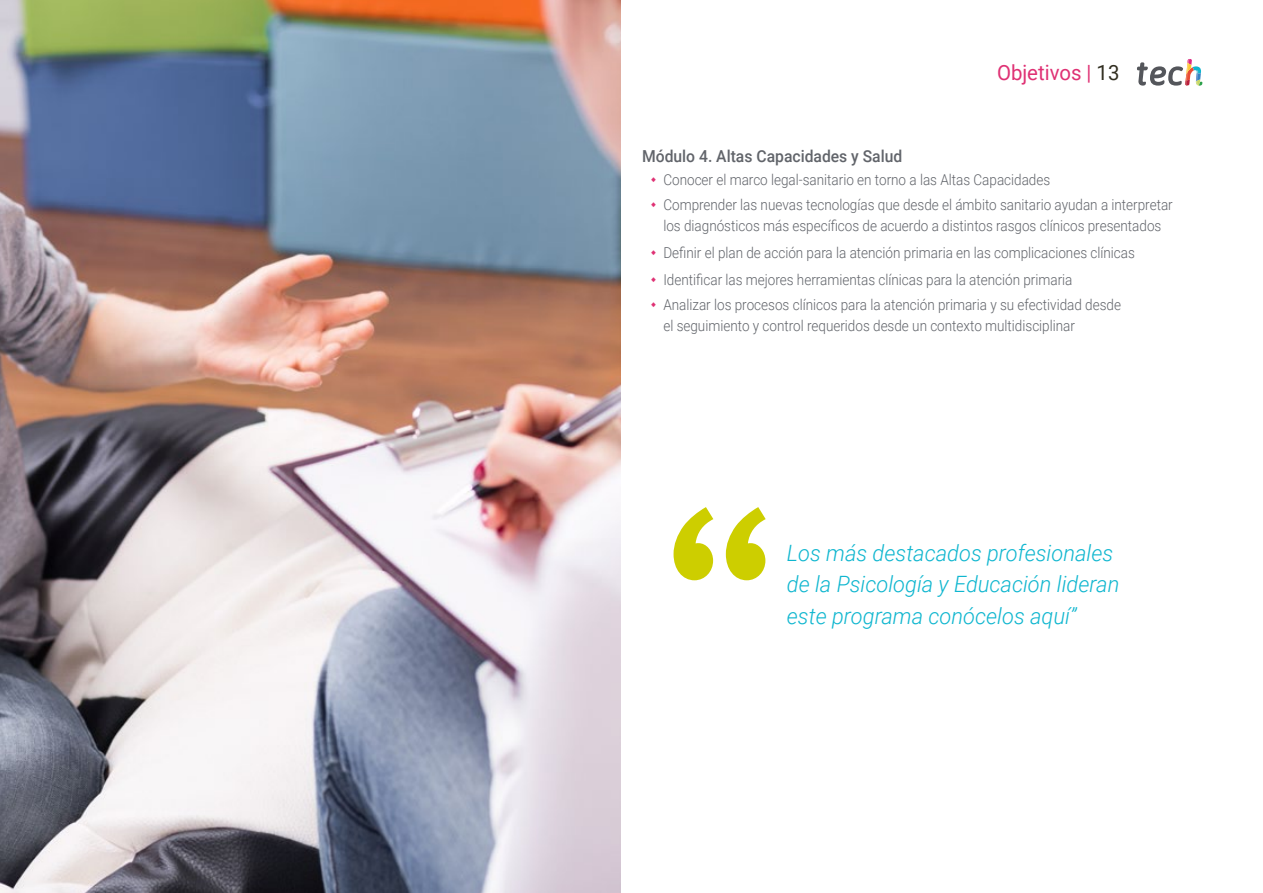
<style>
.page{position:relative;width:1263px;height:893px;background:#fff}
.page>*{position:absolute;margin:0;border:0;box-sizing:border-box;transform-origin:0 0}
.t1{font:italic 300 22.5px/31.5px "Roboto";color:#0fb6cf}
.t2{font:21px "Roboto";color:#df3174}
.t3{font:500 16.5px "Roboto";color:#61646a;scale:.95 1}
.t4{font:300 15px/26.7px "Roboto";color:#61646a;scale:.9 1}
.s1{color:#312e20}
</style>
<div class="page">
<svg style="left:1137px;top:59px;width:65px;height:27px"></svg>
<img style="left:0;top:0;width:621px;height:893px">
<svg style="left:673px;top:507px;width:93px;height:73px"></svg>
<h2 class="t2" style="left:997px;top:57px;width:124px">Objetivos | <span class="s1">13</span></h2>
<p class="t3" style="left:642px;top:145px;width:275px">Módulo 4. Altas Capacidades y Salud</p>
<p class="t4" style="left:663px;top:166px;width:567px;line-height:25.2px">Conocer el marco legal-sanitario en torno a las Altas Capacidades<br>Comprender las nuevas tecnologías que desde el ámbito sanitario ayudan a interpretar</p>
<p class="t4" style="left:663px;top:212px;width:555px">los diagnósticos más específicos de acuerdo a distintos rasgos clínicos presentados<br>Definir el plan de acción para la atención primaria en las complicaciones clínicas<br>Identificar las mejores herramientas clínicas para la atención primaria</p>
<p class="t4" style="left:663px;top:293px;width:510px;line-height:21px">Analizar los procesos clínicos para la atención primaria y su efectividad desde el seguimiento y control requeridos desde un contexto multidisciplinar</p>
<h1 class="t1" style="left:787px;top:536px;width:334px">Los más destacados profesionales de la Psicología y Educación lideran este programa conócelos aquí”</h1>
</div>
